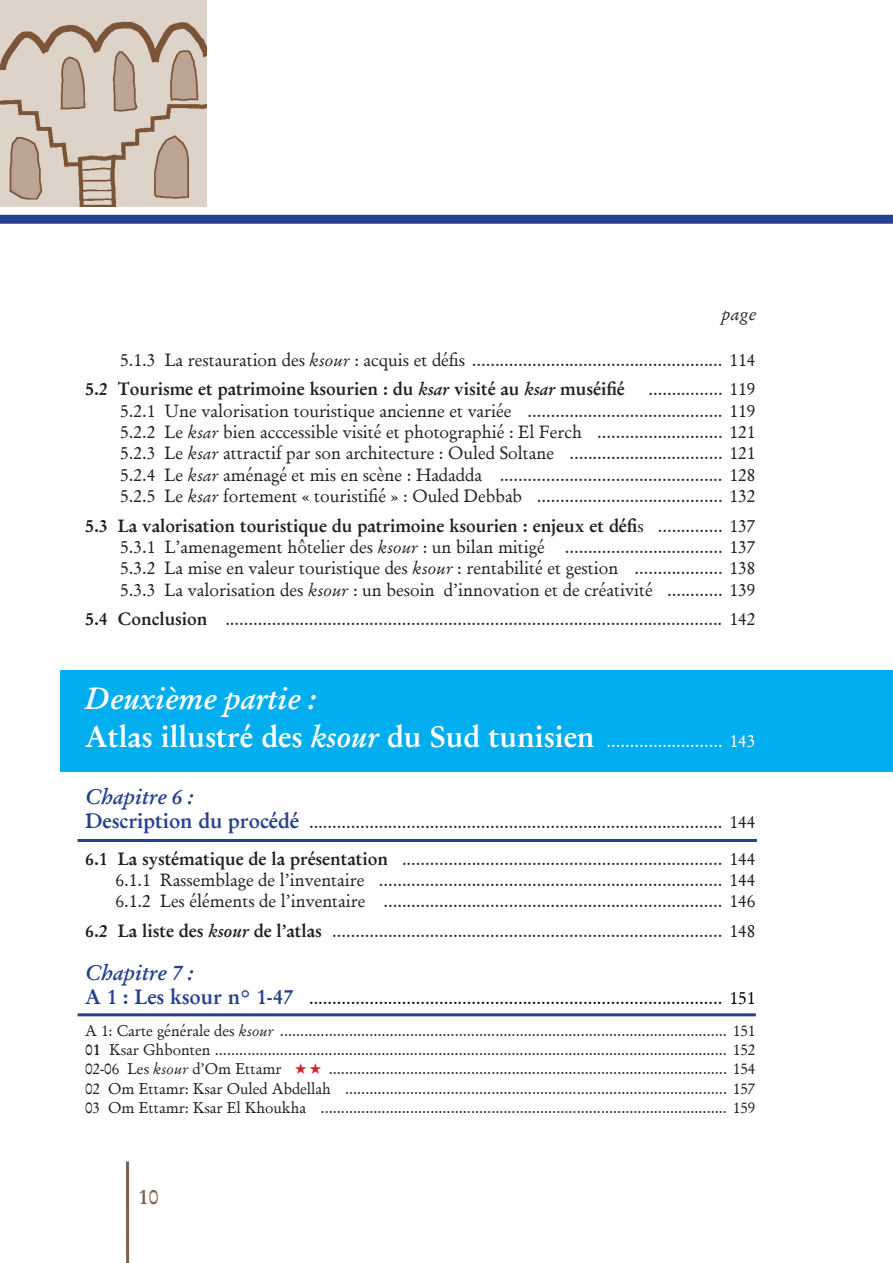
<style>
.page{position:relative;width:893px;height:1263px;background:#fff}
.page>*{position:absolute;margin:0;border:0;box-sizing:border-box;transform-origin:0 0}
.t1{font:600 30px "Garamond";color:#fff}
.t2{font:italic 700 30px "Stempel Garamond";color:#fff}
.t3{font:italic 700 21px "Stempel Garamond";color:#25408f}
.t4{font:600 21px "Garamond";color:#816048}
.t5{font:18px/21.3px "Garamond Antiqua";color:#231f20;text-align:justify}
.t6{font:600 18px "Garamond";color:#231f20}
.t7{font:18px "Garamond Antiqua";color:#000}
.t8{font:italic 18px "Stempel Garamond";color:#231f20}
.t9{font:15.75px/19px "Garamond Antiqua";color:#231f20;text-align:justify}
.s1{font-family:"Stempel Garamond";font-style:italic;font-size:17.25px}
.s2{font-family:"Stempel Garamond";font-weight:700;font-style:italic;font-size:17.25px}
.s3{font-family:"Garamond Antiqua";font-weight:400}
.s4{font-family:"Garamond";font-weight:600}
.s5{font-family:"Stempel Garamond";font-weight:700;font-style:italic;font-size:29.25px}
.s6{font-family:"Garamond Antiqua";font-weight:400;font-size:18px}
.s7{font-family:"Garamond";font-weight:600;font-size:21px;color:#25408f}
.s8{font-family:"Stempel Garamond";font-style:italic;font-size:15px}
</style>
<div class="page">
<div style="left:61px;top:670px;width:832px;height:101px;background:#00aeef"></div>
<hr style="left:78px;top:1013px;width:678px;height:3px;background:#25408f">
<div style="left:0;top:215px;width:893px;height:9px;background:#25408f"></div>
<img style="left:0;top:0;width:206px;height:206px">
<hr style="left:126px;top:1161px;width:3px;height:102px;background:#816048">
<hr style="left:78px;top:839px;width:679px;height:3px;background:#25408f">
<p class="t8" style="left:722px;top:303px;width:36px">page</p>
<p class="t5" style="left:120px;top:349px;width:637px">5.1.3 La restauration des <span class="s1">ksour</span> : acquis et défis ...................................................... 114</p>
<p class="t6" style="left:85px;top:378px;width:541px">5.2 Tourisme et patrimoine ksourien : du <span class="s2">ksar</span> visité au <span class="s2">ksar</span> muséifié</p>
<p class="t5" style="left:120px;top:378px;width:637px;text-indent:528px">................ 119<br>5.2.1 Une valorisation touristique ancienne et variée .......................................... 119<br>5.2.2 Le <span class="s1">ksar</span> bien acccessible visité et photographié : El Ferch ........................... 121<br>5.2.3 Le <span class="s1">ksar</span> attractif par son architecture : Ouled Soltane ................................. 121<br>5.2.4 Le <span class="s1">ksar</span> aménagé et mis en scène : Hadadda ................................................ 128<br>5.2.5 Le <span class="s1">ksar</span> fortement « touristifié » : Ouled Debbab ........................................ 132</p>
<p class="t6" style="left:85px;top:514px;width:672px">5.3 La valorisation touristique du patrimoine ksourien : enjeux et défi<span class="s3">s .............. 137</span></p>
<p class="t5" style="left:120px;top:536px;width:637px">5.3.1 L’amenagement hôtelier des <span class="s1">ksour</span> : un bilan mitigé .................................. 137<br>5.3.2 La mise en valeur touristique des <span class="s1">ksour</span> : rentabilité et gestion ................... 138<br>5.3.3 La valorisation des <span class="s1">ksour</span> : un besoin d’innovation et de créativité ............ 139</p>
<p class="t5" style="left:85px;top:608px;width:672px"><span class="s4">5.4 Conclusion</span> ........................................................................................................... 142</p>
<h1 class="t2" style="left:85px;top:680px;width:232px">Deuxième partie :</h1>
<h1 class="t1" style="left:85px;top:718px;width:672px">Atlas illustré des <span class="s5">ksour</span> du Sud tunisien <span class="s6">......................... 143</span></h1>
<p class="t3" style="left:85px;top:783px;width:109px">Chapitre 6 :</p>
<p class="t5" style="left:85px;top:804px;width:672px;line-height:36.2px"><span class="s7">Description du procédé</span> ......................................................................................... 144<br><span class="s4">6.1 La systématique de la présentation</span> ..................................................................... 144</p>
<p class="t5" style="left:116px;top:869px;width:641px">6.1.1 Rassemblage de l’inventaire .......................................................................... 144<br>6.1.2 Les éléments de l’inventaire ......................................................................... 146</p>
<p class="t5" style="left:85px;top:920px;width:672px"><span class="s4">6.2 La liste des</span> <span class="s2">ksour</span> <span class="s4">de l’atlas</span> .................................................................................... 148</p>
<p class="t3" style="left:85px;top:959px;width:109px">Chapitre 7 :</p>
<p class="t7" style="left:85px;top:986px;width:672px"><span class="s7">A 1 : Les ksour n° 1-47</span> ......................................................................................... 151</p>
<p class="t9" style="left:85px;top:1021px;width:672px">A 1: Carte générale des <span class="s8">ksour</span> .............................................................................................................. 151<br><span class="s4">01</span> Ksar Ghbonten .............................................................................................................................. 152<br>02-06 Les <span class="s8">ksour</span> d’Om Ettamr</p>
<p class="t9" style="left:85px;top:1059px;width:672px;text-indent:244px">.................................................................................................. 154<br>02 Om Ettamr: Ksar Ouled Abdellah .............................................................................................. 157<br>03 Om Ettamr: Ksar El Khoukha .................................................................................................... 159</p>
<p class="t4" style="left:138px;top:1183px;width:22px">10</p>
</div>
